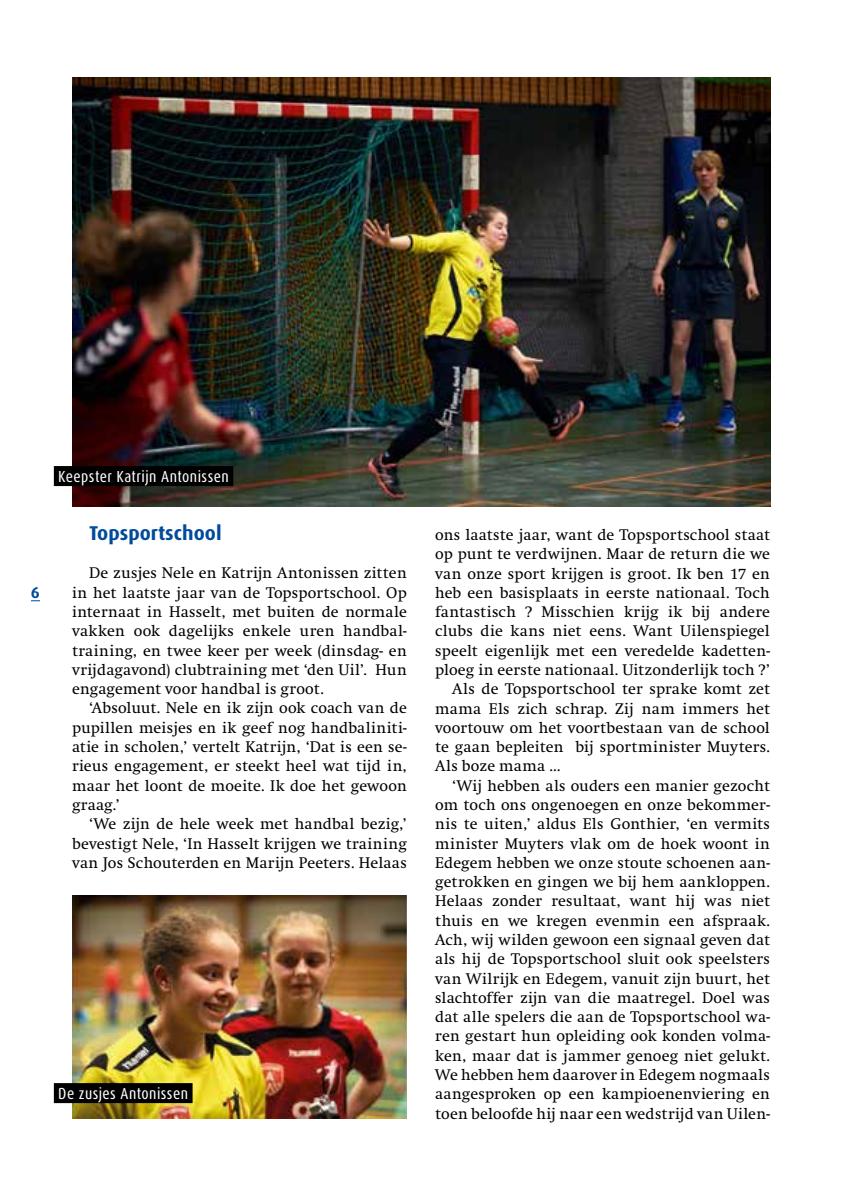
<style>
.page{position:relative;width:842px;height:1191px;background:#fff}
.page>*{position:absolute;margin:0;border:0;box-sizing:border-box;transform-origin:0 0}
.t1{font:700 20px "Dax";color:#004b9c}
.t2{font:16px/19.2px "Swift";letter-spacing:.01em;color:#000;text-align:justify}
.t3{font:16px "Dax Condensed";letter-spacing:.03em;color:#fff}
.t4{font:700 16px "Dax";color:#004b9c}
</style>
<div class="page">
<img style="left:72px;top:77px;width:698px;height:430px">
<div style="left:54px;top:466px;width:179px;height:20px;background:#000"></div>
<img style="left:72px;top:895px;width:334px;height:224px">
<div style="left:54px;top:1083px;width:139px;height:20px;background:#000"></div>
<p class="t4" style="left:31px;top:583px;width:11px">6</p>
<p class="t3" style="left:58px;top:468px;width:172px">Keepster Katrijn Antonissen</p>
<p class="t1" style="left:89px;top:522px;width:134px">Topsportschool</p>
<p class="t2" style="left:72px;top:564px;width:336px;text-indent:17px">De zusjes Nele en Katrijn Antonissen zitten in het laatste jaar van de Topsportschool. Op internaat in Hasselt, met buiten de normale vakken ook dagelijks enkele uren handbal&shy;training, en twee keer per week (dinsdag- en vrijdagavond) clubtraining met ‘den Uil’. Hun engagement voor handbal is groot.</p>
<p class="t2" style="left:72px;top:699px;width:336px;text-indent:17px">‘Absoluut. Nele en ik zijn ook coach van de pupillen meisjes en ik geef nog handbaliniti&shy;atie in scholen,’ vertelt Katrijn, ‘Dat is een se&shy;rieus engagement, er steekt heel wat tijd in, maar het loont de moeite. Ik doe het gewoon graag.’</p>
<p class="t2" style="left:72px;top:814px;width:336px;text-indent:17px">‘We zijn de hele week met handbal bezig,’ bevestigt Nele, ‘In Hasselt krijgen we training van Jos Schouterden en Marijn Peeters. Helaas</p>
<p class="t3" style="left:58px;top:1084px;width:131px">De zusjes Antonissen</p>
<p class="t2" style="left:435px;top:525px;width:336px">ons laatste jaar, want de Topsportschool staat</p>
<p class="t2" style="left:435px;top:545px;width:336px">op punt te verdwijnen. Maar de return die we</p>
<p class="t2" style="left:435px;top:564px;width:336px">van onze sport krijgen is groot. Ik ben 17 en</p>
<p class="t2" style="left:435px;top:583px;width:336px">heb een basisplaats in eerste nationaal. Toch</p>
<p class="t2" style="left:435px;top:602px;width:336px">fantastisch ? Misschien krijg ik bij andere</p>
<p class="t2" style="left:435px;top:622px;width:336px">clubs die kans niet eens. Want Uilenspiegel</p>
<p class="t2" style="left:435px;top:641px;width:336px">speelt eigenlijk met een veredelde kadetten-</p>
<p class="t2" style="left:435px;top:660px;width:336px">ploeg in eerste nationaal. Uitzonderlijk toch ?’</p>
<p class="t2" style="left:452px;top:680px;width:319px">Als de Topsportschool ter sprake komt zet</p>
<p class="t2" style="left:435px;top:699px;width:336px">mama Els zich schrap. Zij nam immers het</p>
<p class="t2" style="left:435px;top:718px;width:336px">voortouw om het voortbestaan van de school</p>
<p class="t2" style="left:435px;top:737px;width:336px">te gaan bepleiten bij sportminister Muyters.</p>
<p class="t2" style="left:435px;top:757px;width:127px">Als boze mama …</p>
<p class="t2" style="left:452px;top:776px;width:319px">‘Wij hebben als ouders een manier gezocht</p>
<p class="t2" style="left:435px;top:795px;width:336px">om toch ons ongenoegen en onze bekommer-</p>
<p class="t2" style="left:435px;top:814px;width:336px">nis te uiten,’ aldus Els Gonthier, ‘en vermits</p>
<p class="t2" style="left:435px;top:834px;width:336px">minister Muyters vlak om de hoek woont in</p>
<p class="t2" style="left:435px;top:853px;width:336px">Edegem hebben we onze stoute schoenen aan-</p>
<p class="t2" style="left:435px;top:872px;width:336px">getrokken en gingen we bij hem aankloppen.</p>
<p class="t2" style="left:435px;top:892px;width:336px">Helaas zonder resultaat, want hij was niet</p>
<p class="t2" style="left:435px;top:911px;width:336px">thuis en we kregen evenmin een afspraak.</p>
<p class="t2" style="left:435px;top:930px;width:336px">Ach, wij wilden gewoon een signaal geven dat</p>
<p class="t2" style="left:435px;top:949px;width:336px">als hij de Topsportschool sluit ook speelsters</p>
<p class="t2" style="left:435px;top:969px;width:336px">van Wilrijk en Edegem, vanuit zijn buurt, het</p>
<p class="t2" style="left:435px;top:988px;width:336px">slachtoffer zijn van die maatregel. Doel was</p>
<p class="t2" style="left:435px;top:1007px;width:336px">dat alle spelers die aan de Topsportschool wa-</p>
<p class="t2" style="left:435px;top:1027px;width:336px">ren gestart hun opleiding ook konden volma-</p>
<p class="t2" style="left:435px;top:1046px;width:336px">ken, maar dat is jammer genoeg niet gelukt.</p>
<p class="t2" style="left:435px;top:1065px;width:336px">We hebben hem daarover in Edegem nogmaals</p>
<p class="t2" style="left:435px;top:1084px;width:336px">aangesproken op een kampioenenviering en</p>
<p class="t2" style="left:435px;top:1104px;width:336px">toen beloofde hij naar een wedstrijd van Uilen-</p>
</div>
